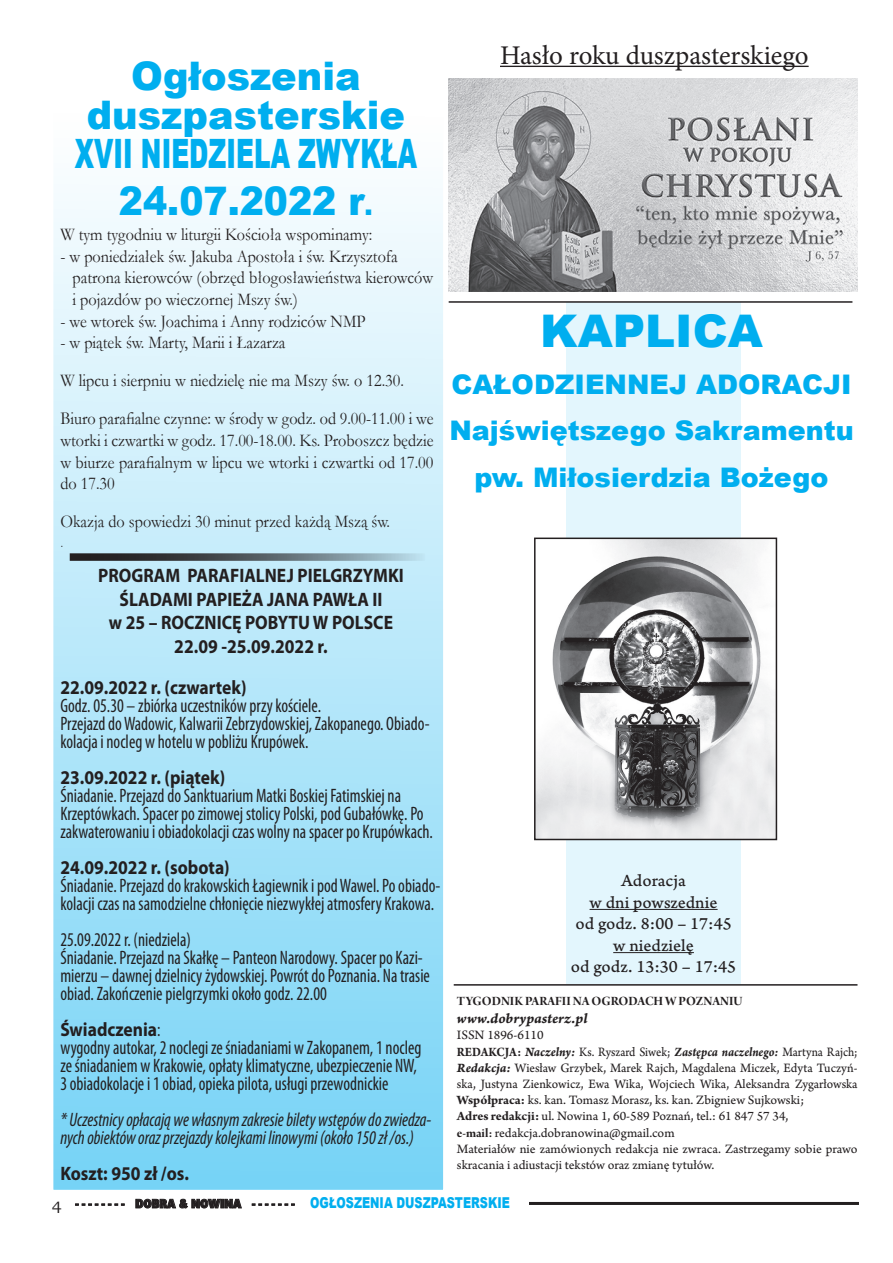
<style>
.page{position:relative;width:893px;height:1263px;background:#fff}
.page>*{position:absolute;margin:0;border:0;box-sizing:border-box;transform-origin:0 0}
.t1{font:900 45px "Arial";color:#00aeef}
.t2{font:900 40.5px "Arial";color:#00aeef;scale:.61 1}
.t3{font:900 39.3px "Arial";color:#00aeef}
.t4{font:900 39.3px "Arial";color:#00aeef;scale:.92 1}
.t5{font:900 27px "Arial";color:#00aeef}
.t6{font:27px "Minion Pro";letter-spacing:-.005em;color:#231f20}
.t7{font:condensed 19.5px/18px "Myriad Pro";color:#231f20;scale:.9 1}
.t8{font:700 19.5px "Myriad Pro";color:#231f20;scale:.9 1}
.t9{font:italic condensed 19.5px/18px "Myriad Pro";color:#231f20;scale:.9 1}
.t10{font:18px/21.6px "Garamond";color:#231f20;text-align:justify;scale:.9 1}
.t11{font:18px "Arno Pro Caption";color:#231f20}
.t12{font:16.5px "EFN Symeon Cnd";color:#231f20}
.t13{font:900 15px "Arial";color:#00aeef;scale:.75 1}
.t14{font:15px "Arno Pro Bold Italic Caption";color:#231f20}
.t15{font:13.5px/16.2px "Arno Pro Sm Text";color:#231f20}
.t16{font:13.5px/16.2px "Arno Pro Sm Text";color:#231f20;scale:.96 1}
.t17{font:13.5px "Arno Pro Sm Text";color:#231f20;scale:.91 1}
.t18{font:13.5px "Arno Pro Bold Display";color:#231f20}
.t19{font:900 12px "EFN Gilead";color:#231f20}
.s1{font-size:27px}
.s2{font-weight:400;font-stretch:condensed}
.s3{font-family:"Arno Pro";font-weight:700}
.s4{font-family:"Arno Pro Bold Italic Caption"}
.s5{font-family:"Arno Pro Bold Italic Sm Text"}
.s6{font-family:"Arno Pro Bold Display"}
.s7{font-family:"Bookman Old Style";font-weight:400;font-size:16.5px}
</style>
<div class="page">
<hr style="left:497px;top:1202px;width:362px;height:3px;background:#231f20">
<svg style="left:75px;top:1203px;width:50px;height:3px"></svg>
<svg style="left:135px;top:1198px;width:107px;height:11px"></svg>
<svg style="left:252px;top:1203px;width:43px;height:3px"></svg>
<div style="left:53px;top:43px;width:391px;height:1147px;background:linear-gradient(to bottom,#fff,#75d3f6)"></div>
<div style="left:52px;top:43px;width:393px;height:1148px;border:2px solid #fff"></div>
<div style="left:566px;top:303px;width:175px;height:681px;background:#e3f6fd"></div>
<div style="left:492px;top:1198px;width:37px;height:19px;background:#fff"></div>
<hr style="left:449px;top:301px;width:403px;height:2px;background:#231f20">
<hr style="left:454px;top:984px;width:403px;height:2px;background:#231f20">
<hr style="left:590px;top:909px;width:128px;height:1px;background:#231f20">
<hr style="left:613px;top:952px;width:81px;height:1px;background:#231f20">
<img style="left:537px;top:540px;width:237px;height:297px">
<div style="left:534px;top:537px;width:243px;height:303px;border:2px solid #231f20"></div>
<img style="left:449px;top:78px;width:408px;height:213px">
<hr style="left:500px;top:66px;width:309px;height:1px;background:#231f20">
<svg style="left:70px;top:553px;width:355px;height:8px;background:#616d74"></svg>
<p class="t3" style="left:131px;top:48px;width:231px">Ogłoszenia</p>
<p class="t3" style="left:87px;top:87px;width:320px">duszpasterskie</p>
<p class="t2" style="left:75px;top:125px;width:563px">XVII NIEDZIELA ZWYKŁA</p>
<p class="t4" style="left:119px;top:172px;width:277px">24.07.2022 r<span class="s1">.</span></p>
<p class="t10" style="left:60px;top:223px;width:348px">W tym tygodniu w liturgii Kościoła wspominamy:</p>
<p class="t10" style="left:60px;top:245px;width:376px">- w poniedziałek św. Jakuba Apostoła i św. Krzysztofa</p>
<p class="t10" style="left:73px;top:266px;width:402px">patrona kierowców (obrzęd błogosławieństwa kierowców</p>
<p class="t10" style="left:73px;top:288px;width:252px">i pojazdów po wieczornej Mszy św.)</p>
<p class="t10" style="left:60px;top:310px;width:341px">- we wtorek św. Joachima i Anny rodziców NMP</p>
<p class="t10" style="left:60px;top:331px;width:252px">- w piątek św. Marty, Marii i Łazarza</p>
<p class="t10" style="left:60px;top:369px;width:383px">W lipcu i sierpniu w niedzielę nie ma Mszy św. o 12.30.</p>
<p class="t10" style="left:60px;top:407px;width:416px">Biuro parafialne czynne: w środy w godz. od 9.00-11.00 i we wtorki i czwartki w godz. 17.00-18.00. Ks. Proboszcz będzie w biurze parafialnym w lipcu we wtorki i czwartki od 17.00 do 17.30</p>
<p class="t10" style="left:60px;top:510px;width:368px">Okazja do spowiedzi 30 minut przed każdą Mszą św.</p>
<p class="t12" style="left:60px;top:530px;width:5px">.</p>
<p class="t6" style="left:500px;top:37px;width:310px">Hasło roku duszpasterskiego</p>
<p class="t1" style="left:540px;top:298px;width:224px">KAPLICA</p>
<p class="t5" style="left:451px;top:364px;width:402px">CAŁODZIENNEJ ADORACJI</p>
<p class="t5" style="left:449px;top:411px;width:406px">Najświętszego Sakramentu</p>
<p class="t5" style="left:475px;top:457px;width:355px">pw. Miłosierdzia Bożego</p>
<p class="t8" style="left:98px;top:563px;width:341px">PROGRAM PARAFIALNEJ PIELGRZYMKI</p>
<p class="t8" style="left:120px;top:586px;width:293px">ŚLADAMI PAPIEŻA JANA PAWŁA II</p>
<p class="t8" style="left:109px;top:610px;width:317px">w 25 – ROCZNICĘ POBYTU W POLSCE</p>
<p class="t8" style="left:174px;top:633px;width:172px">22.09 -25.09.2022 r.</p>
<p class="t8" style="left:60px;top:675px;width:208px">22.09.2022 r. (czwartek)</p>
<p class="t7" style="left:60px;top:696px;width:291px">Godz. 05.30 – zbiórka uczestników przy kościele.</p>
<p class="t7" style="left:60px;top:714px;width:412px">Przejazd do Wadowic, Kalwarii Zebrzydowskiej, Zakopanego. Obiado&shy;kolacja i nocleg w hotelu w pobliżu Krupówek.</p>
<p class="t8" style="left:60px;top:765px;width:185px">23.09.2022 r. (piątek)</p>
<p class="t7" style="left:60px;top:786px;width:416px">Śniadanie. Przejazd do Sanktuarium Matki Boskiej Fatimskiej na<br>Krzeptówkach. Spacer po zimowej stolicy Polski, pod Gubałówkę. Po zakwaterowaniu i obiadokolacji czas wolny na spacer po Krupówkach.</p>
<p class="t8" style="left:60px;top:855px;width:190px">24.09.2022 r. (sobota)</p>
<p class="t7" style="left:60px;top:876px;width:424px">Śniadanie. Przejazd do krakowskich Łagiewnik i pod Wawel. Po obiado&shy;kolacji czas na samodzielne chłonięcie niezwykłej atmosfery Krakowa.</p>
<p class="t7" style="left:60px;top:930px;width:147px">25.09.2022 r. (niedziela)</p>
<p class="t7" style="left:60px;top:948px;width:412px">Śniadanie. Przejazd na Skałkę – Panteon Narodowy. Spacer po Kazi&shy;mierzu – dawnej dzielnicy żydowskiej. Powrót do Poznania. Na trasie obiad. Zakończenie pielgrzymki około godz. 22.00</p>
<p class="t8" style="left:60px;top:1017px;width:113px">Świadczenia<span class="s2">:</span></p>
<p class="t7" style="left:60px;top:1038px;width:403px">wygodny autokar, 2 noclegi ze śniadaniami w Zakopanem, 1 nocleg ze śniadaniem w Krakowie, opłaty klimatyczne, ubezpieczenie NW,<br>3 obiadokolacje i 1 obiad, opieka pilota, usługi przewodnickie</p>
<p class="t9" style="left:60px;top:1110px;width:414px">* Uczestnicy opłacają we własnym zakresie bilety wstępów do zwiedza&shy;nych obiektów oraz przejazdy kolejkami linowymi (około 150 zł /os.)</p>
<p class="t8" style="left:60px;top:1161px;width:144px">Koszt: 950 zł /os.</p>
<p class="t11" style="left:621px;top:870px;width:66px">Adoracja</p>
<p class="t11" style="left:590px;top:891px;width:130px">w dni powszednie</p>
<p class="t11" style="left:575px;top:913px;width:158px">od godz. 8:00 – 17:45</p>
<p class="t11" style="left:613px;top:935px;width:82px">w niedzielę</p>
<p class="t11" style="left:571px;top:956px;width:167px">od godz. 13:30 – 17:45</p>
<p class="t18" style="left:457px;top:994px;width:287px">TYGODNIK PARAFII NA OGRODACH W POZNANIU</p>
<p class="t14" style="left:457px;top:1009px;width:132px">www.dobrypasterz.pl</p>
<p class="t15" style="left:457px;top:1028px;width:88px">ISSN 1896-6110</p>
<p class="t17" style="left:457px;top:1044px;width:442px"><span class="s3">REDAKCJA:</span> <span class="s4">Naczelny:</span> Ks. Ryszard Siwek; <span class="s5">Zastępca naczelnego:</span> Martyna Rajch;</p>
<p class="t16" style="left:457px;top:1060px;width:419px"><span class="s4">Redakcja:</span> Wiesław Grzybek, Marek Rajch, Magdalena Miczek, Edyta Tuczyń&shy;ska, Justyna Zienkowicz, Ewa Wika, Wojciech Wika, Aleksandra Zygarłowska</p>
<p class="t15" style="left:457px;top:1093px;width:349px"><span class="s3">Współpraca:</span> ks. kan. Tomasz Morasz, ks. kan. Zbigniew Sujkowski;</p>
<p class="t15" style="left:457px;top:1109px;width:333px"><span class="s3">Adres redakcji:</span> ul. Nowina 1, 60-589 Poznań, tel.: 61 847 57 34,</p>
<p class="t15" style="left:457px;top:1125px;width:219px"><span class="s6">e-mail:</span> redakcja.dobranowina@gmail.com</p>
<p class="t15" style="left:457px;top:1141px;width:402px">Materiałów nie zamówionych redakcja nie zwraca. Zastrzegamy sobie prawo skracania i adiustacji tekstów oraz zmianę tytułów.</p>
<p class="t13" style="left:310px;top:1191px;width:268px">OGŁOSZENIA DUSZPASTERSKIE</p>
<p class="t19" style="left:52px;top:1196px;width:244px"><span class="s7">4</span> - - - - - - - - DOBRA &amp; NOWINA - - - - - - -</p>
</div>
